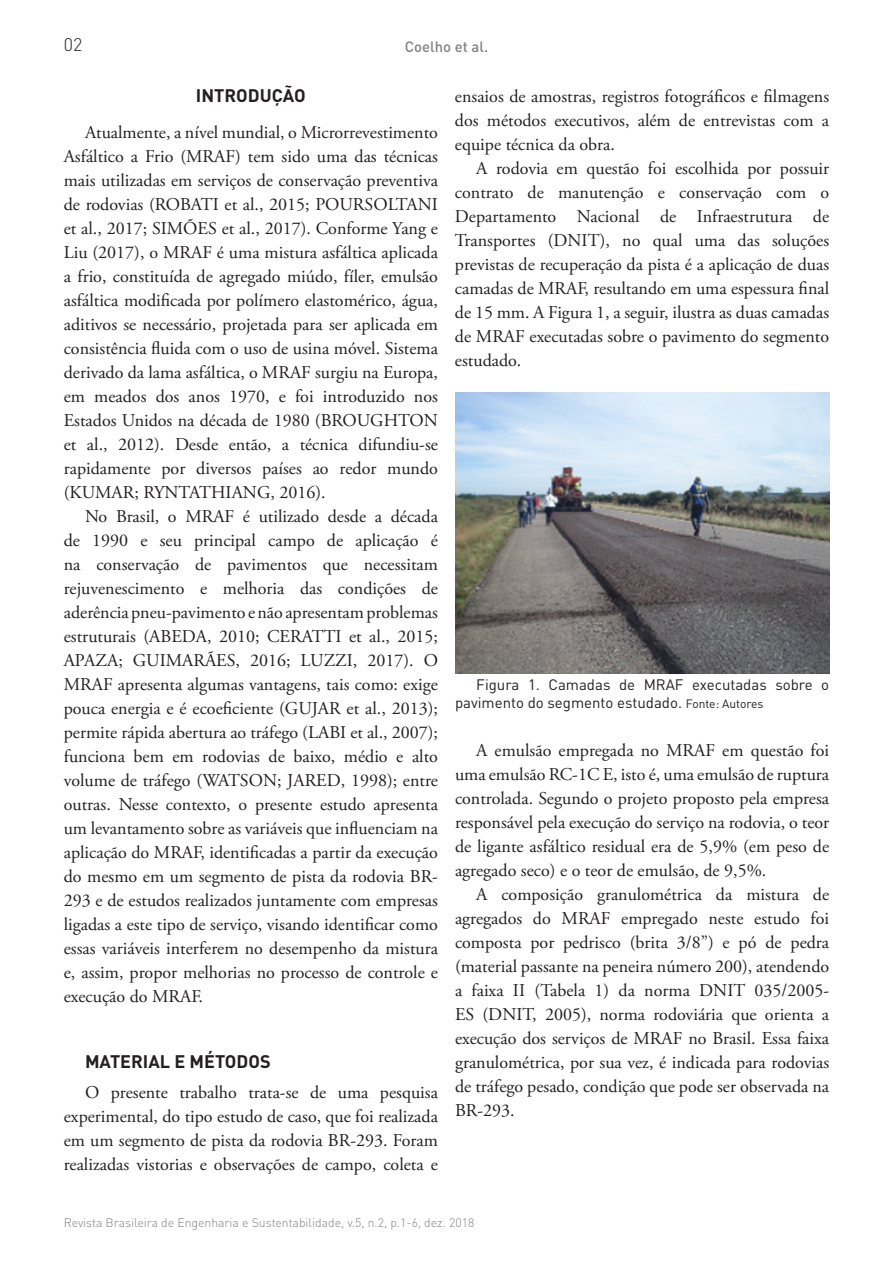
<style>
.page{position:relative;width:893px;height:1263px;background:#fff}
.page>*{position:absolute;margin:0;border:0;box-sizing:border-box;transform-origin:0 0}
.t1{font:18px/24px "Adobe Garamond Pro";color:#231f20;text-align:justify}
.t2{font:700 18px "DIN";color:#231f20}
.t3{font:300 18px "DIN";color:#231f20}
.t4{font:15px/18px "DIN";color:#231f20}
.t5{font:500 14.85px "DIN";color:#808285}
.t6{font:300 12.3px "DIN";color:#808285}
.s1{font-size:12px}
</style>
<div class="page">
<img style="left:455px;top:393px;width:374px;height:280px">
<p class="t3" style="left:64px;top:33px;width:20px">02</p>
<p class="t5" style="left:405px;top:37px;width:85px">Coelho et al.</p>
<p class="t2" style="left:196px;top:84px;width:111px">INTRODUÇÃO</p>
<p class="t1" style="left:64px;top:121px;width:376px;text-indent:21px">Atualmente, a nível mundial, o Microrrevestimento Asfáltico a Frio (MRAF) tem sido uma das técnicas mais utilizadas em serviços de conservação preventiva de rodovias (ROBATI et al., 2015; POURSOLTANI et al., 2017; SIMÕES et al., 2017). Conforme Yang e Liu (2017), o MRAF é uma mistura asfáltica aplicada a frio, constituída de agregado miúdo, fíler, emulsão asfáltica modificada por polímero elastomérico, água, aditivos se necessário, projetada para ser aplicada em consistência fluida com o uso de usina móvel. Sistema derivado da lama asfáltica, o MRAF surgiu na Europa, em meados dos anos 1970, e foi introduzido nos Estados Unidos na década de 1980 (BROUGHTON et al., 2012). Desde então, a técnica difundiu-se rapidamente por diversos países ao redor mundo (KUMAR; RYNTATHIANG, 2016).</p>
<p class="t1" style="left:64px;top:505px;width:376px;text-indent:21px">No Brasil, o MRAF é utilizado desde a década de 1990 e seu principal campo de aplicação é na conservação de pavimentos que necessitam rejuvenescimento e melhoria das condições de aderência pneu-pavimento e não apresentam problemas estruturais (ABEDA, 2010; CERATTI et al., 2015; APAZA; GUIMARÃES, 2016; LUZZI, 2017). O MRAF apresenta algumas vantagens, tais como: exige pouca energia e é ecoeficiente (GUJAR et al., 2013); permite rápida abertura ao tráfego (LABI et al., 2007); funciona bem em rodovias de baixo, médio e alto volume de tráfego (WATSON; JARED, 1998); entre outras. Nesse contexto, o presente estudo apresenta um levantamento sobre as variáveis que influenciam na aplicação do MRAF, identificadas a partir da execução do mesmo em um segmento de pista da rodovia BR-293 e de estudos realizados juntamente com empresas ligadas a este tipo de serviço, visando identificar como essas variáveis interferem no desempenho da mistura e, assim, propor melhorias no processo de controle e execução do MRAF.</p>
<p class="t2" style="left:85px;top:1050px;width:187px">MATERIAL E MÉTODOS</p>
<p class="t1" style="left:64px;top:1081px;width:376px;text-indent:21px">O presente trabalho trata-se de uma pesquisa experimental, do tipo estudo de caso, que foi realizada em um segmento de pista da rodovia BR-293. Foram realizadas vistorias e observações de campo, coleta e</p>
<p class="t1" style="left:455px;top:85px;width:376px">ensaios de amostras, registros fotográficos e filmagens dos métodos executivos, além de entrevistas com a equipe técnica da obra.</p>
<p class="t1" style="left:455px;top:157px;width:376px;text-indent:21px">A rodovia em questão foi escolhida por possuir contrato de manutenção e conservação com o Departamento Nacional de Infraestrutura de Transportes (DNIT), no qual uma das soluções previstas de recuperação da pista é a aplicação de duas camadas de MRAF, resultando em uma espessura final de 15 mm. A Figura 1, a seguir, ilustra as duas camadas de MRAF executadas sobre o pavimento do segmento estudado.</p>
<p class="t4" style="left:455px;top:675px;width:376px;text-indent:21px">Figura 1. Camadas de MRAF executadas sobre o pavimento do segmento estudado. <span class="s1">Fonte: Autores</span></p>
<p class="t1" style="left:455px;top:739px;width:376px;text-indent:21px">A emulsão empregada no MRAF em questão foi uma emulsão RC-1C E, isto é, uma emulsão de ruptura controlada. Segundo o projeto proposto pela empresa responsável pela execução do serviço na rodovia, o teor de ligante asfáltico residual era de 5,9% (em peso de agregado seco) e o teor de emulsão, de 9,5%.</p>
<p class="t1" style="left:455px;top:883px;width:376px;text-indent:21px">A composição granulométrica da mistura de agregados do MRAF empregado neste estudo foi composta por pedrisco (brita 3/8”) e pó de pedra (material passante na peneira número 200), atendendo a faixa II (Tabela 1) da norma DNIT 035/2005- ES (DNIT, 2005), norma rodoviária que orienta a execução dos serviços de MRAF no Brasil. Essa faixa granulométrica, por sua vez, é indicada para rodovias de tráfego pesado, condição que pode ser observada na BR-293.</p>
<p class="t6" style="left:64px;top:1215px;width:412px">Revista Brasileira de Engenharia e Sustentabilidade, v.5, n.2, p.1-6, dez. 2018</p>
</div>
